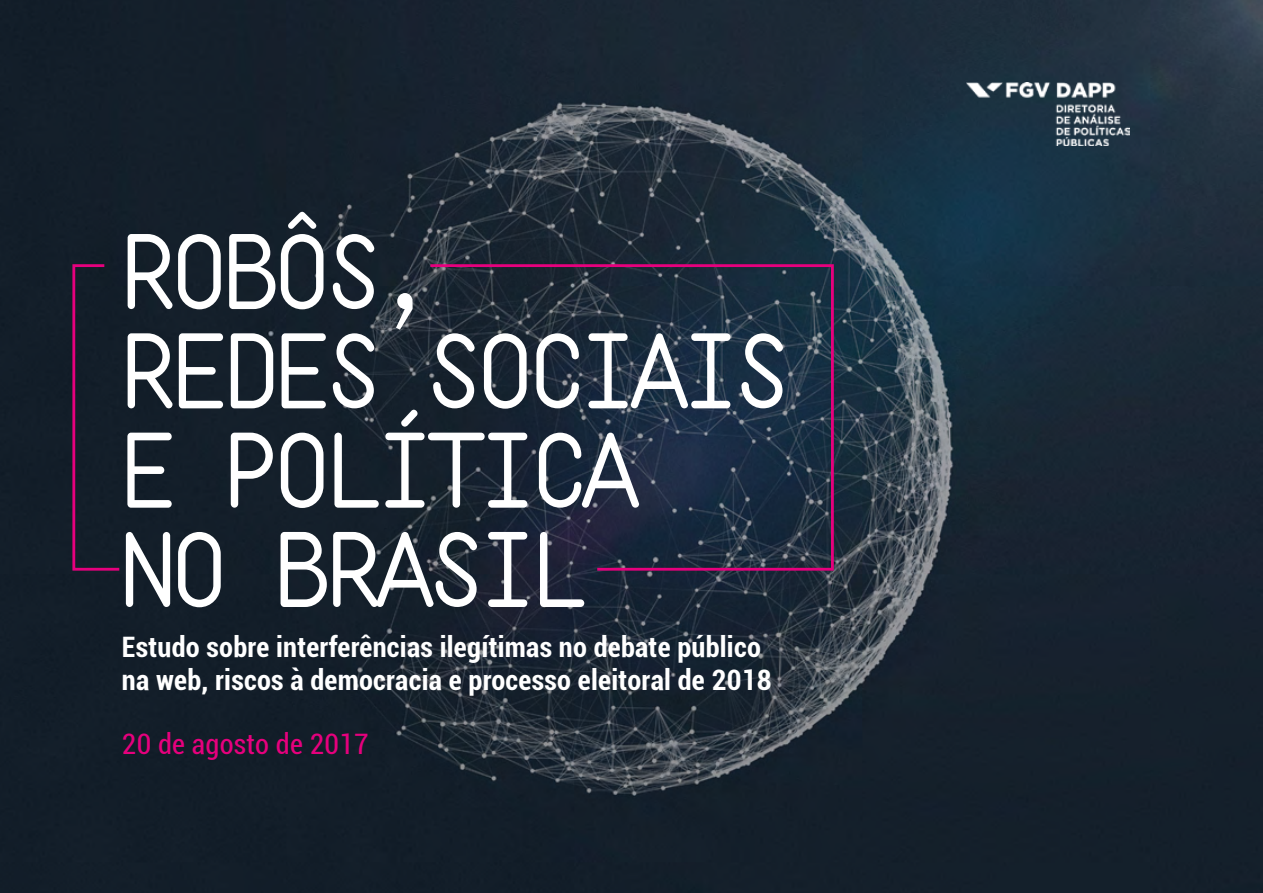
<style>
.page{position:relative;width:1263px;height:893px;background:#fff}
.page>*{position:absolute;margin:0;border:0;box-sizing:border-box;transform-origin:0 0}
.t1{font:101.55px/99.3px "AHAMONO";letter-spacing:-.06em;color:#fff}
.t2{font:700 condensed 28.2px/32.4px "Roboto";letter-spacing:.01em;color:#fff}
.t3{font:condensed 28.2px "Roboto";letter-spacing:.01em;color:#e6007d}
</style>
<div class="page">
<img style="left:0;top:0;width:1263px;height:893px">
<img style="left:966px;top:83px;width:163px;height:63px">
<svg style="left:71px;top:263px;width:51px;height:309px;background:#211b2f"></svg>
<svg style="left:428px;top:263px;width:407px;height:309px;background:#212b3e"></svg>
<h1 class="t1" style="left:119px;top:217px;width:673px">ROBÔS,<br>REDES SOCIAIS<br>E POLÍTICA<br>NO BRASIL</h1>
<p class="t2" style="left:122px;top:630px;width:651px">Estudo sobre interferências ilegítimas no debate público na web, riscos à democracia e processo eleitoral de 2018</p>
<p class="t3" style="left:122px;top:724px;width:248px">20 de agosto de 2017</p>
</div>
